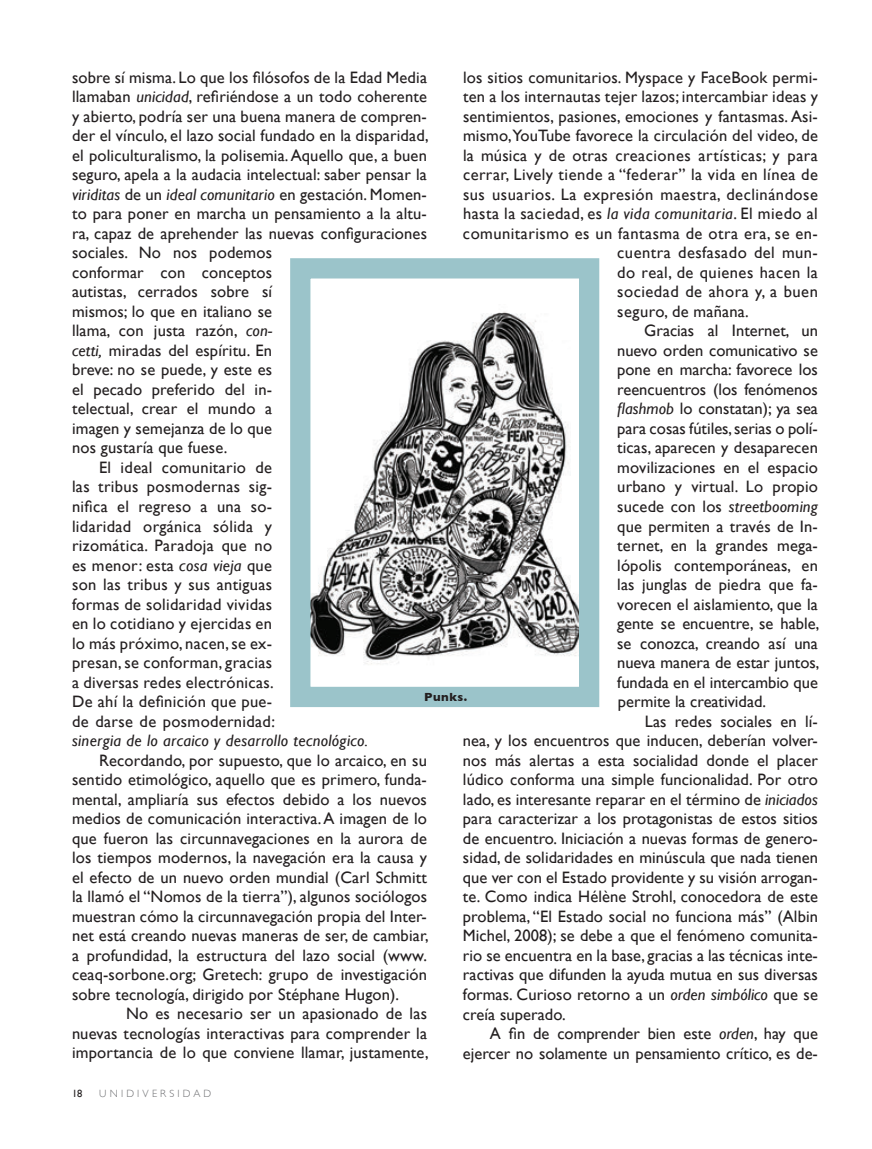
<style>
.page{position:relative;width:872px;height:1149px;background:#fff}
.page>*{position:absolute;margin:0;border:0;box-sizing:border-box;transform-origin:0 0}
.texto_general_sangri{font:16.5px/19.5px "Gill Sans";letter-spacing:.02em;color:#231f20;text-align:justify}
.texto_general{font:16.5px/19.5px "Gill Sans";letter-spacing:.01em;color:#231f20}
.texto_general_sangri-2{font:16.5px/19.5px "Gill Sans";color:#231f20;text-align:right}
.PIES{font:700 12px "Gill Sans";letter-spacing:.05em;color:#231f20}
.t1{font:300 10.5px "Gill Sans";letter-spacing:.3em;color:#6c6d70}
.t2{font:10.5px "Gill Sans";color:#231f20}
.s1{font-style:italic}
</style>
<div class="page">
<img style="left:311px;top:312px;width:267px;height:352px">
<div style="left:290px;top:258px;width:309px;height:449px;border:20px solid #9bc4ca"></div>
<p class="texto_general" style="left:72px;top:67px;width:358px">sobre sí misma. Lo que los filósofos de la Edad Media llamaban <span class="s1">unicidad</span>, refiriéndose a un todo coherente y abierto, podría ser una buena manera de compren&shy;der el vínculo, el lazo social fundado en la disparidad, el policulturalismo, la polisemia. Aquello que, a buen seguro, apela a la audacia intelectual: saber pensar la <span class="s1">viriditas</span> de un <span class="s1">ideal comunitario</span> en gestación. Momen&shy;to para poner en marcha un pensamiento a la altu&shy;ra, capaz de aprehender las nuevas configuraciones sociales. No nos podemos<br>conformar con conceptos<br>autistas, cerrados sobre sí<br>mismos; lo que en italiano se<br>llama, con justa razón, <span class="s1">con-<br>cetti,</span> miradas del espíritu. En<br>breve: no se puede, y este es<br>el pecado preferido del in-<br>telectual, crear el mundo a<br>imagen y semejanza de lo que<br>nos gustaría que fuese.</p>
<p class="texto_general_sangri" style="left:72px;top:457px;width:298px;text-align:left;text-indent:27px">El ideal comunitario de<br>las tribus posmodernas sig-<br>nifica el regreso a una so-<br>lidaridad orgánica sólida y<br>rizomática. Paradoja que no<br>es menor: esta <span class="s1">cosa vieja</span> que<br>son las tribus y sus antiguas<br>formas de solidaridad vividas<br>en lo cotidiano y ejercidas en<br>lo más próximo, nacen, se ex-<br>presan, se conforman, gracias<br>a diversas redes electrónicas.<br>De ahí la definición que pue-<br>de darse de posmodernidad:<br><span class="s1">sinergia de lo arcaico y desarrollo tecnológico.</span></p>
<p class="texto_general_sangri" style="left:72px;top:750px;width:358px;text-indent:27px">Recordando, por supuesto, que lo arcaico, en su sentido etimológico, aquello que es primero, funda&shy;mental, ampliaría sus efectos debido a los nuevos medios de comunicación interactiva. A imagen de lo que fueron las circunnavegaciones en la aurora de los tiempos modernos, la navegación era la causa y el efecto de un nuevo orden mundial (Carl Schmitt la llamó el “Nomos de la tierra”), algunos sociólogos muestran cómo la circunnavegación propia del Inter&shy;net está creando nuevas maneras de ser, de cambiar, a profundidad, la estructura del lazo social (www. ceaq-sorbone.org; Gretech: grupo de investigación sobre tecnología, dirigido por Stéphane Hugon).</p>
<p class="texto_general_sangri" style="left:72px;top:1003px;width:358px;text-indent:54px">No es necesario ser un apasionado de las nuevas tecnologías interactivas para comprender la importancia de lo que conviene llamar, justamente,</p>
<p class="texto_general_sangri" style="left:463px;top:67px;width:356px">los sitios comunitarios. Myspace y FaceBook permi-</p>
<p class="texto_general_sangri" style="left:463px;top:87px;width:356px">ten a los internautas tejer lazos; intercambiar ideas y</p>
<p class="texto_general_sangri" style="left:463px;top:106px;width:356px">sentimientos, pasiones, emociones y fantasmas. Asi-</p>
<p class="texto_general_sangri" style="left:463px;top:126px;width:356px">mismo,YouTube favorece la circulación del video, de</p>
<p class="texto_general_sangri" style="left:463px;top:145px;width:356px">la música y de otras creaciones artísticas; y para</p>
<p class="texto_general_sangri" style="left:463px;top:165px;width:356px">cerrar, Lively tiende a “federar” la vida en línea de</p>
<p class="texto_general_sangri" style="left:463px;top:184px;width:356px">sus usuarios. La expresión maestra, declinándose</p>
<p class="texto_general_sangri" style="left:463px;top:204px;width:356px">hasta la saciedad, es <span class="s1">la vida comunitaria</span>. El miedo al</p>
<p class="texto_general_sangri" style="left:463px;top:223px;width:356px">comunitarismo es un fantasma de otra era, se en-</p>
<p class="texto_general_sangri" style="left:617px;top:243px;width:202px">cuentra desfasado del mun-</p>
<p class="texto_general_sangri" style="left:617px;top:262px;width:202px">do real, de quienes hacen la</p>
<p class="texto_general_sangri" style="left:617px;top:282px;width:202px">sociedad de ahora y, a buen</p>
<p class="texto_general_sangri" style="left:617px;top:301px;width:133px">seguro, de mañana.</p>
<p class="texto_general_sangri" style="left:617px;top:321px;width:204px;text-indent:27px">Gracias al Internet, un nuevo orden comunicativo se pone en marcha: favorece los reencuentros (los fenómenos <span class="s1">flashmob</span> lo constatan); ya sea para cosas fútiles, serias o polí&shy;ticas, aparecen y desaparecen movilizaciones en el espacio urbano y virtual. Lo propio sucede con los <span class="s1">streetbooming </span>que permiten a través de In&shy;ternet, en la grandes mega&shy;lópolis contemporáneas, en las junglas de piedra que fa&shy;vorecen el aislamiento, que la gente se encuentre, se hable, se conozca, creando así una nueva manera de estar juntos, fundada en el intercambio que permite la creatividad.</p>
<p class="texto_general_sangri" style="left:463px;top:711px;width:356px;text-indent:182px">Las redes sociales en lí&shy;nea, y los encuentros que inducen, deberían volver&shy;nos más alertas a esta socialidad donde el placer lúdico conforma una simple funcionalidad. Por otro lado, es interesante reparar en el término de <span class="s1">iniciados </span>para caracterizar a los protagonistas de estos sitios de encuentro. Iniciación a nuevas formas de genero&shy;sidad, de solidaridades en minúscula que nada tienen que ver con el Estado providente y su visión arrogan&shy;te. Como indica Hélène Strohl, conocedora de este problema, “El Estado social no funciona más” (Albin Michel, 2008); se debe a que el fenómeno comunita&shy;rio se encuentra en la base, gracias a las técnicas inte&shy;ractivas que difunden la ayuda mutua en sus diversas formas. Curioso retorno a un <span class="s1">orden simbólico</span> que se creía superado.</p>
<p class="texto_general_sangri-2" style="left:463px;top:1023px;width:356px">A fin de comprender bien este <span class="s1">orden</span>, hay que ejercer no solamente un pensamiento crítico, es de-</p>
<p class="PIES" style="left:424px;top:690px;width:45px">Punks.</p>
<p class="t2" style="left:72px;top:1087px;width:12px">18</p>
<p class="t1" style="left:99px;top:1087px;width:113px">UNIDIVERSIDAD</p>
</div>
